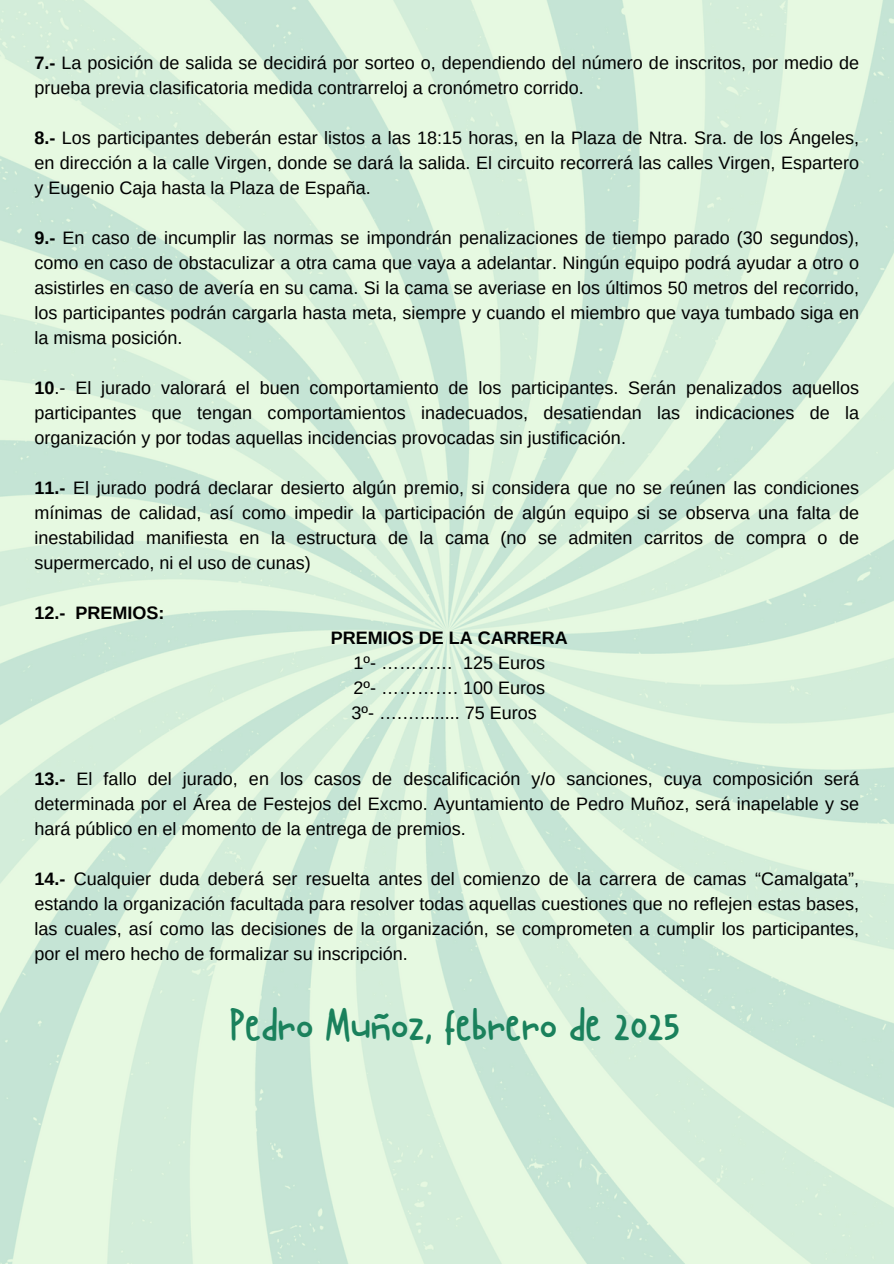
<style>
.page{position:relative;width:894px;height:1264px;background:#fff}
.page>*{position:absolute;margin:0;border:0;box-sizing:border-box;transform-origin:0 0}
.t1{font:47.85px "Canda Tawa";color:#1a815c}
.t2{font:18px/25px "Arimo";color:#000;text-align:justify}
.t3{font:700 18px "Arimo";color:#000}
.s1{font-weight:700}
</style>
<div class="page">
<img style="left:0;top:0;width:893px;height:1263px">
<p class="t2" style="left:34px;top:50px;width:825px"><span class="s1">7.-</span> La posición de salida se decidirá por sorteo o, dependiendo del número de inscritos, por medio de prueba previa clasificatoria medida contrarreloj a cronómetro corrido.</p>
<p class="t2" style="left:34px;top:125px;width:825px"><span class="s1">8.-</span> Los participantes deberán estar listos a las 18:15 horas, en la Plaza de Ntra. Sra. de los Ángeles, en dirección a la calle Virgen, donde se dará la salida. El circuito recorrerá las calles Virgen, Espartero y Eugenio Caja hasta la Plaza de España.</p>
<p class="t2" style="left:34px;top:225px;width:825px"><span class="s1">9.-</span> En caso de incumplir las normas se impondrán penalizaciones de tiempo parado (30 segundos), como en caso de obstaculizar a otra cama que vaya a adelantar. Ningún equipo podrá ayudar a otro o asistirles en caso de avería en su cama. Si la cama se averiase en los últimos 50 metros del recorrido, los participantes podrán cargarla hasta meta, siempre y cuando el miembro que vaya tumbado siga en la misma posición.</p>
<p class="t2" style="left:34px;top:375px;width:825px"><span class="s1">10</span>.- El jurado valorará el buen comportamiento de los participantes. Serán penalizados aquellos participantes que tengan comportamientos inadecuados, desatiendan las indicaciones de la organización y por todas aquellas incidencias provocadas sin justificación.</p>
<p class="t2" style="left:34px;top:475px;width:825px"><span class="s1">11.-</span> El jurado podrá declarar desierto algún premio, si considera que no se reúnen las condiciones mínimas de calidad, así como impedir la participación de algún equipo si se observa una falta de inestabilidad manifiesta en la estructura de la cama (no se admiten carritos de compra o de supermercado, ni el uso de cunas)</p>
<p class="t3" style="left:34px;top:602px;width:32px">12.-</p>
<p class="t3" style="left:76px;top:602px;width:90px">PREMIOS:</p>
<p class="t3" style="left:330px;top:627px;width:238px">PREMIOS DE LA CARRERA</p>
<p class="t2" style="left:353px;top:650px;width:193px">1º- ………… 125 Euros</p>
<p class="t2" style="left:353px;top:675px;width:193px">2º- …………. 100 Euros</p>
<p class="t2" style="left:351px;top:700px;width:187px">3º- ….…........ 75 Euros</p>
<p class="t2" style="left:34px;top:766px;width:825px"><span class="s1">13.-</span> El fallo del jurado, en los casos de descalificación y/o sanciones, cuya composición será determinada por el Área de Festejos del Excmo. Ayuntamiento de Pedro Muñoz, será inapelable y se hará público en el momento de la entrega de premios.</p>
<p class="t2" style="left:34px;top:866px;width:825px"><span class="s1">14.-</span> Cualquier duda deberá ser resuelta antes del comienzo de la carrera de camas “Camalgata”, estando la organización facultada para resolver todas aquellas cuestiones que no reflejen estas bases, las cuales, así como las decisiones de la organización, se comprometen a cumplir los participantes, por el mero hecho de formalizar su inscripción.</p>
<p class="t1" style="left:229px;top:997px;width:452px">Pedro Muñoz, febrero de 2025</p>
</div>
